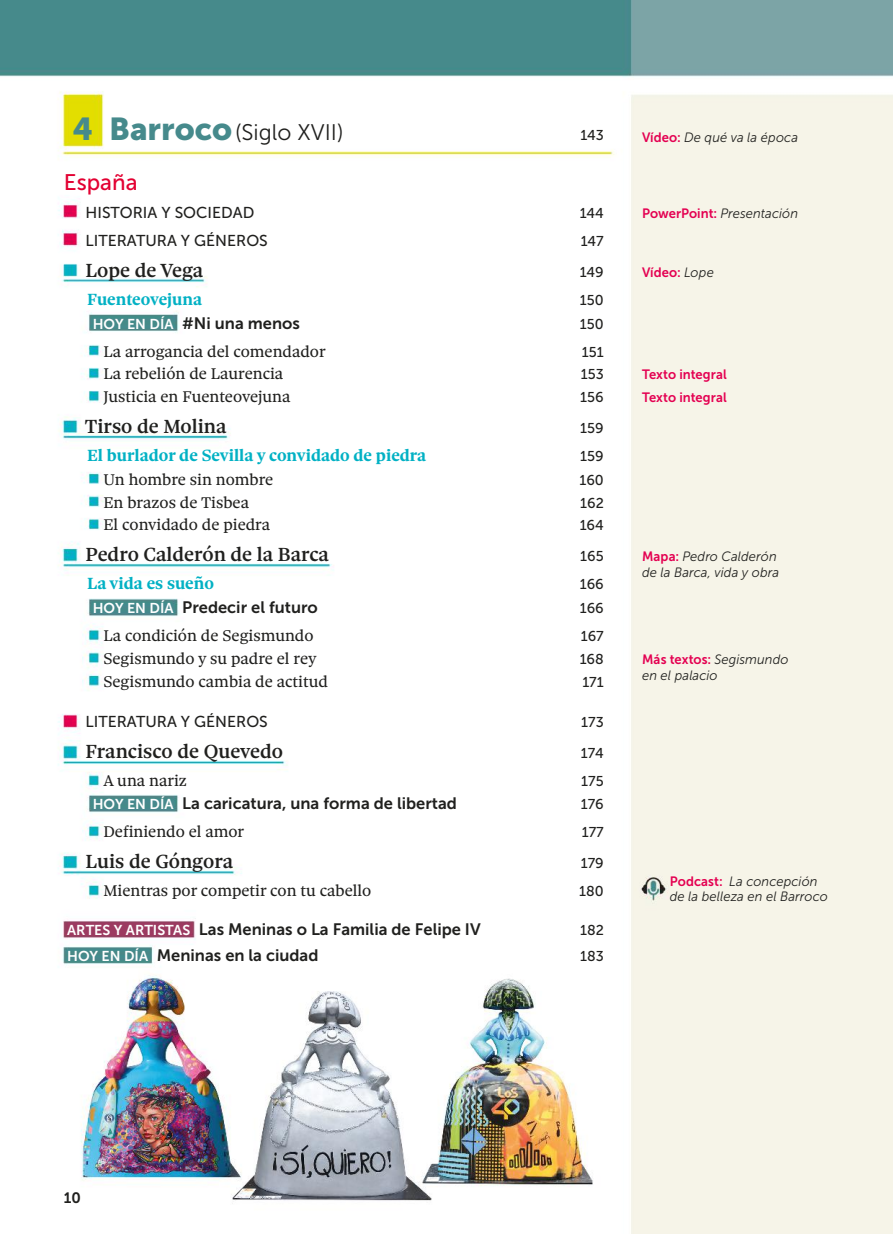
<style>
.page{position:relative;width:893px;height:1234px;background:#fff}
.page>*{position:absolute;margin:0;border:0;box-sizing:border-box;transform-origin:0 0}
.t1{font:22.5px "Museo Sans 300";color:#20201e}
.t2{font:22.5px "Museo Sans 500";color:#e30032}
.t3{font:500 20.25px "Sole Serif Text";color:#20201e}
.t4{font:700 17.25px "Sole Serif Text";color:#02b1c4}
.t5{font:16.5px "Sole Serif Text";color:#20201e}
.t6{font:16.5px "Museo Sans 700";color:#20201e}
.t7{font:15.75px "Museo Sans 500";color:#20201e}
.t8{font:15px "Museo Sans 700";color:#20201e}
.t9{font:14.25px "Museo Sans 500";color:#20201e}
.t10{font:italic 13.5px/15.8px "Museo Sans 300";letter-spacing:.01em;color:#20201e;scale:.96 1}
.t11{font:13.5px/22.6px "Museo Sans 700";letter-spacing:.005em;color:#e40051;scale:.96 1}
.s1{font-family:"Museo Sans 900";font-size:31.5px;color:#468a8c}
.s2{font-size:14.25px;color:#fff}
.s3{font-family:"Museo Sans 700";font-style:normal;color:#e40051}
.s4{font-family:"Museo Sans 300";font-style:italic;color:#20201e}
</style>
<div class="page">
<img style="left:0;top:0;width:893px;height:1233px">
<h1 class="t1" style="left:73px;top:124px;width:272px"><span class="s1">4 Barroco</span>(Siglo XVII)</h1>
<p class="t9" style="left:580px;top:127px;width:25px">143</p>
<h1 class="t2" style="left:64px;top:169px;width:75px">España</h1>
<p class="t7" style="left:86px;top:203px;width:170px">HISTORIA Y SOCIEDAD</p>
<p class="t9" style="left:580px;top:204px;width:25px">144</p>
<p class="t7" style="left:86px;top:231px;width:184px">LITERATURA Y GÉNEROS</p>
<p class="t9" style="left:581px;top:232px;width:24px">147</p>
<p class="t3" style="left:85px;top:262px;width:119px">Lope de Vega</p>
<p class="t9" style="left:580px;top:263px;width:25px">149</p>
<p class="t4" style="left:87px;top:292px;width:116px">Fuenteovejuna</p>
<p class="t9" style="left:580px;top:291px;width:25px">150</p>
<p class="t6" style="left:93px;top:317px;width:209px"><span class="s2">HOY EN DÍA</span> #Ni una menos</p>
<p class="t9" style="left:580px;top:315px;width:25px">150</p>
<p class="t5" style="left:103px;top:345px;width:224px">La arrogancia del comendador</p>
<p class="t9" style="left:582px;top:343px;width:23px">151</p>
<p class="t5" style="left:103px;top:368px;width:181px">La rebelión de Laurencia</p>
<p class="t9" style="left:581px;top:366px;width:25px">153</p>
<p class="t5" style="left:103px;top:391px;width:189px">Justicia en Fuenteovejuna</p>
<p class="t9" style="left:580px;top:388px;width:25px">156</p>
<p class="t3" style="left:85px;top:418px;width:143px">Tirso de Molina</p>
<p class="t9" style="left:580px;top:419px;width:25px">159</p>
<p class="t4" style="left:87px;top:449px;width:341px">El burlador de Sevilla y convidado de piedra</p>
<p class="t9" style="left:580px;top:447px;width:25px">159</p>
<p class="t5" style="left:103px;top:474px;width:171px">Un hombre sin nombre</p>
<p class="t9" style="left:579px;top:471px;width:26px">160</p>
<p class="t5" style="left:103px;top:496px;width:147px">En brazos de Tisbea</p>
<p class="t9" style="left:580px;top:494px;width:25px">162</p>
<p class="t5" style="left:103px;top:519px;width:168px">El convidado de piedra</p>
<p class="t9" style="left:580px;top:517px;width:26px">164</p>
<p class="t3" style="left:85px;top:547px;width:245px">Pedro Calderón de la Barca</p>
<p class="t9" style="left:580px;top:548px;width:25px">165</p>
<p class="t4" style="left:87px;top:577px;width:128px">La vida es sueño</p>
<p class="t9" style="left:580px;top:576px;width:26px">166</p>
<p class="t6" style="left:93px;top:601px;width:227px"><span class="s2">HOY EN DÍA</span> Predecir el futuro</p>
<p class="t9" style="left:580px;top:599px;width:26px">166</p>
<p class="t5" style="left:103px;top:630px;width:212px">La condición de Segismundo</p>
<p class="t9" style="left:581px;top:627px;width:25px">167</p>
<p class="t5" style="left:103px;top:652px;width:215px">Segismundo y su padre el rey</p>
<p class="t9" style="left:580px;top:650px;width:26px">168</p>
<p class="t5" style="left:103px;top:675px;width:226px">Segismundo cambia de actitud</p>
<p class="t9" style="left:582px;top:673px;width:23px">171</p>
<p class="t7" style="left:86px;top:712px;width:184px">LITERATURA Y GÉNEROS</p>
<p class="t9" style="left:581px;top:714px;width:24px">173</p>
<p class="t3" style="left:85px;top:743px;width:199px">Francisco de Quevedo</p>
<p class="t9" style="left:581px;top:745px;width:24px">174</p>
<p class="t5" style="left:103px;top:775px;width:85px">A una nariz</p>
<p class="t9" style="left:581px;top:773px;width:24px">175</p>
<p class="t6" style="left:93px;top:797px;width:366px"><span class="s2">HOY EN DÍA</span> La caricatura, una forma de libertad</p>
<p class="t9" style="left:581px;top:795px;width:25px">176</p>
<p class="t5" style="left:103px;top:826px;width:142px">Definiendo el amor</p>
<p class="t9" style="left:582px;top:823px;width:24px">177</p>
<p class="t3" style="left:85px;top:853px;width:149px">Luis de Góngora</p>
<p class="t9" style="left:581px;top:854px;width:25px">179</p>
<p class="t5" style="left:103px;top:885px;width:269px">Mientras por competir con tu cabello</p>
<p class="t9" style="left:579px;top:882px;width:26px">180</p>
<p class="t6" style="left:67px;top:922px;width:415px"><span class="s2">ARTES Y ARTISTAS</span> Las Meninas o La Familia de Felipe IV</p>
<p class="t9" style="left:580px;top:921px;width:25px">182</p>
<p class="t6" style="left:67px;top:948px;width:253px"><span class="s2">HOY EN DÍA</span> Meninas en la ciudad</p>
<p class="t9" style="left:580px;top:947px;width:25px">183</p>
<p class="t10" style="left:642px;top:130px;width:164px"><span class="s3">Vídeo:</span> De qué va la época</p>
<p class="t10" style="left:642px;top:206px;width:164px"><span class="s3">PowerPoint:</span> Presentación</p>
<p class="t11" style="left:642px;top:262px;width:76px">Vídeo: <span class="s4">Lope</span></p>
<p class="t11" style="left:642px;top:364px;width:90px">Texto integral<br>Texto integral</p>
<p class="t10" style="left:642px;top:550px;width:145px"><span class="s3">Mapa:</span> Pedro Calderón de la Barca, vida y obra</p>
<p class="t11" style="left:642px;top:649px;width:154px">Más textos: <span class="s4">Segismundo</span></p>
<p class="t10" style="left:642px;top:668px;width:80px">en el palacio</p>
<p class="t10" style="left:670px;top:874px;width:166px"><span class="s3">Podcast:</span> La concepción de la belleza en el Barroco</p>
<p class="t8" style="left:64px;top:1192px;width:19px">10</p>
</div>
